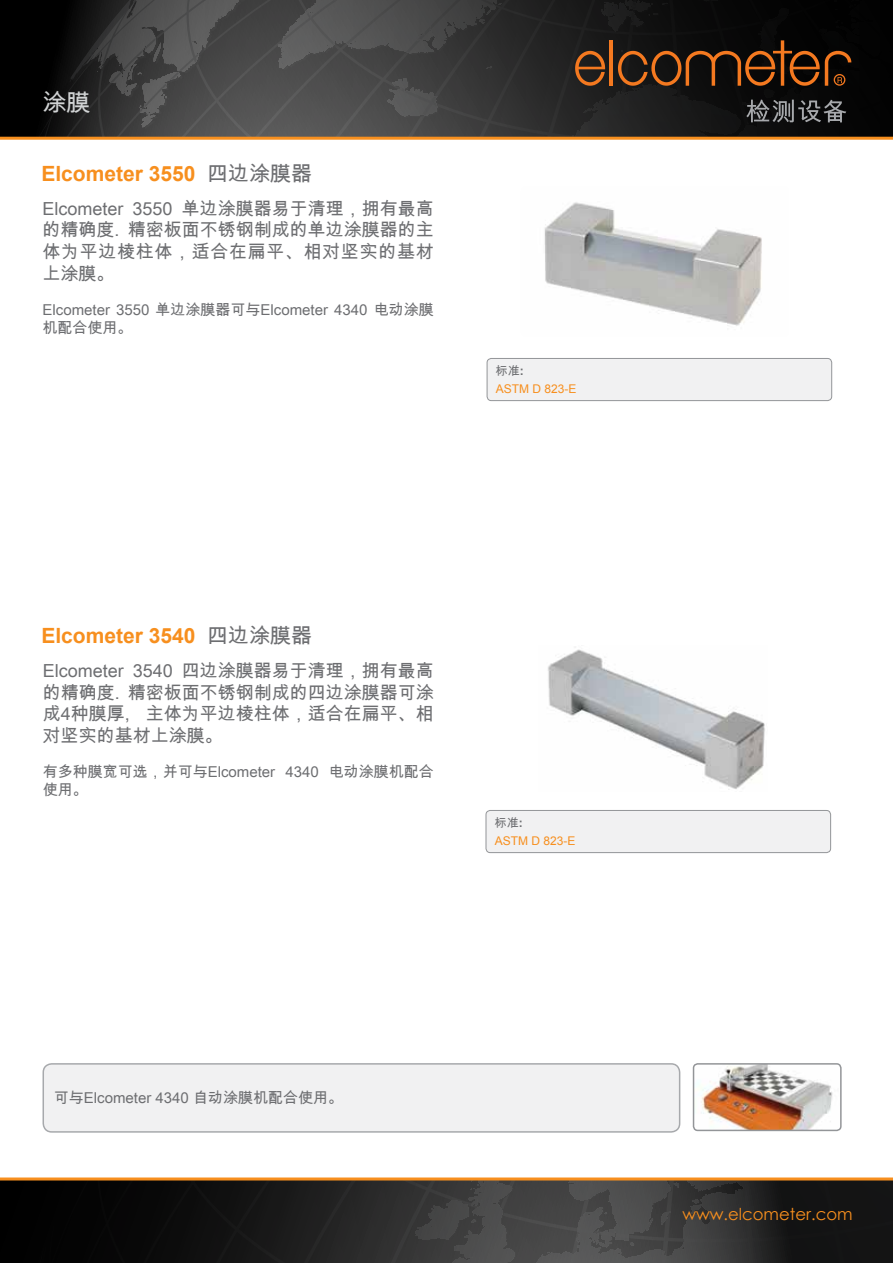
<style>
.page{position:relative;width:893px;height:1263px;background:#fff}
.page>*{position:absolute;margin:0;border:0;box-sizing:border-box;transform-origin:0 0}
.t1{font:24px "Arial Unicode MS";color:#d1d3d4}
.t2{font:700 21px "Arial";color:#f78f1e}
.t3{font:18px/21.6px "Arial Unicode MS";color:#6d6e71;text-align:justify}
.t4{font:16.5px "Century Gothic";color:#f78f1e}
.t5{font:15px/18px "Arial Unicode MS";color:#6d6e71}
.t6{font:12px "Arial";color:#f78f1e}
.t7{font:12px "Arial Unicode MS";color:#6d6e71}
.s1{font-family:"Arial Unicode MS";font-weight:400;color:#6d6e71}
.s2{font-family:"Arial";font-weight:700}
</style>
<div class="page">
<div style="left:0;top:0;width:893px;height:138px;background:#000"></div>
<svg style="left:34px;top:0;width:859px;height:137px;background:#363636"></svg>
<hr style="left:609px;top:40px;width:4px;height:46px;background:#f47920">
<svg style="left:575px;top:51px;width:30px;height:35px"></svg>
<svg style="left:618px;top:0;width:275px;height:86px"></svg>
<svg style="left:746px;top:100px;width:100px;height:22px"></svg>
<hr style="left:0;top:137px;width:893px;height:3px;background:#f78f1e">
<svg style="left:0;top:1180px;width:893px;height:83px;background:#272626"></svg>
<hr style="left:0;top:1177px;width:893px;height:3px;background:#f78f1e">
<img style="left:548px;top:647px;width:217px;height:143px">
<div style="left:487px;top:358px;width:345px;height:43px;background:#f1f1f2;border-radius:4px"></div>
<div style="left:487px;top:358px;width:345px;height:43px;border:1px solid #939598;border-radius:4px"></div>
<img style="left:544px;top:202px;width:218px;height:124px">
<div style="left:486px;top:810px;width:345px;height:43px;background:#f1f1f2;border-radius:4px"></div>
<div style="left:486px;top:810px;width:345px;height:43px;border:1px solid #939598;border-radius:4px"></div>
<div style="left:43px;top:1064px;width:637px;height:68px;background:#f1f1f2;border-radius:9px"></div>
<div style="left:43px;top:1063px;width:637px;height:70px;border:2px solid #a7a9ac;border-radius:9px"></div>
<img style="left:693px;top:1066px;width:140px;height:64px">
<div style="left:693px;top:1063px;width:149px;height:68px;border:2px solid #939598;border-radius:4px"></div>
<h1 class="t1" style="left:43px;top:85px;width:49px">涂膜</h1>
<p class="t2" style="left:41px;top:159px;width:272px">Elcometer 3550 <span class="s1">四边涂膜器</span></p>
<p class="t3" style="left:43px;top:197px;width:393px">Elcometer 3550 单边涂膜器易于清理，拥有最高的精确度. 精密板面不锈钢制成的单边涂膜器的主体为平边棱柱体，适合在扁平、相对坚实的基材上涂膜。</p>
<p class="t5" style="left:43px;top:300px;width:393px">Elcometer 3550 单边涂膜器可与Elcometer 4340 电动涂膜机配合使用。</p>
<p class="t7" style="left:496px;top:362px;width:29px">标准<span class="s2">:</span></p>
<p class="t6" style="left:496px;top:381px;width:82px">ASTM D 823-E</p>
<p class="t2" style="left:41px;top:621px;width:272px">Elcometer 3540 <span class="s1">四边涂膜器</span></p>
<p class="t3" style="left:43px;top:659px;width:393px">Elcometer 3540 四边涂膜器易于清理，拥有最高的精确度. 精密板面不锈钢制成的四边涂膜器可涂成4种膜厚, 主体为平边棱柱体，适合在扁平、相对坚实的基材上涂膜。</p>
<p class="t5" style="left:43px;top:762px;width:393px">有多种膜宽可选，并可与Elcometer 4340 电动涂膜机配合使用。</p>
<p class="t7" style="left:495px;top:814px;width:29px">标准<span class="s2">:</span></p>
<p class="t6" style="left:495px;top:833px;width:82px">ASTM D 823-E</p>
<p class="t5" style="left:54px;top:1089px;width:291px">可与Elcometer 4340 自动涂膜机配合使用。</p>
<p class="t4" style="left:682px;top:1202px;width:172px">www.elcometer.com</p>
</div>
